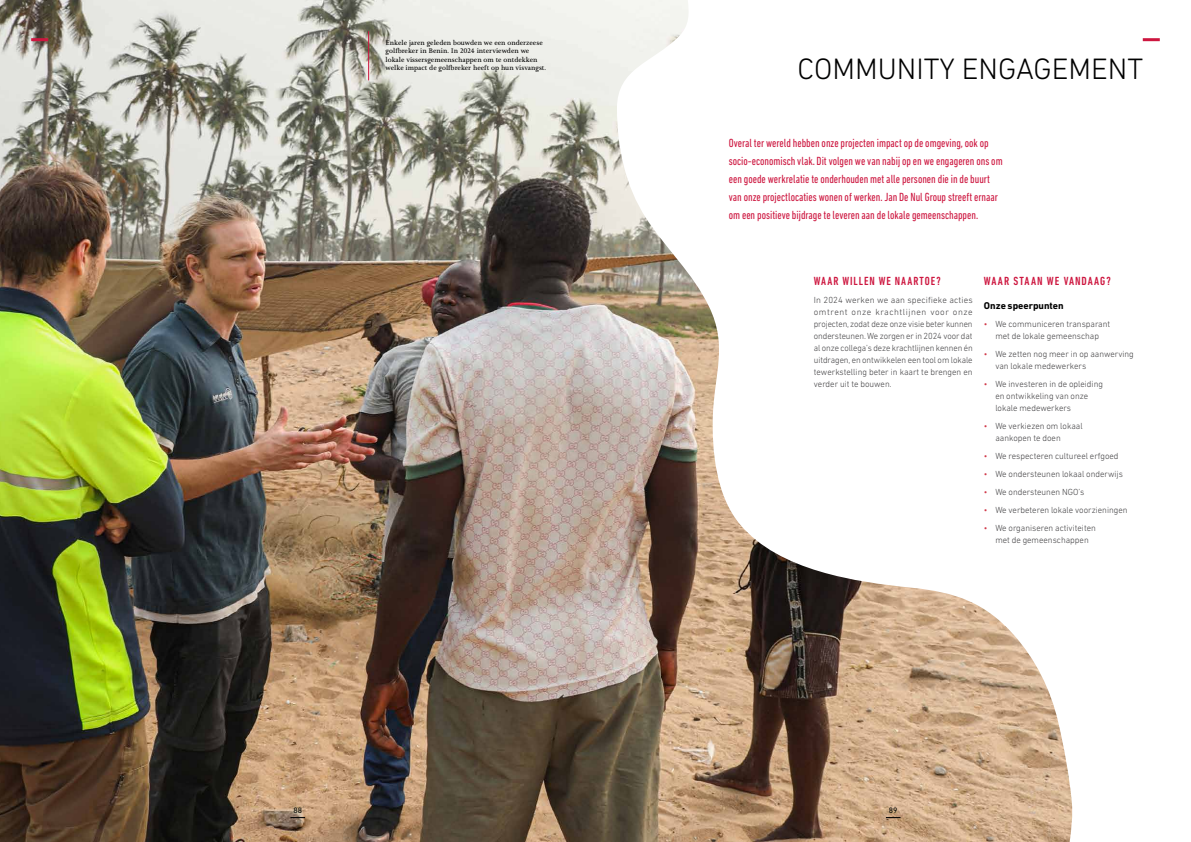
<style>
.page{position:relative;width:1191px;height:842px;background:#fff}
.page>*{position:absolute;margin:0;border:0;box-sizing:border-box;transform-origin:0 0}
.t1{font:300 30px "DIN Next LT Pro";color:#000101}
.t2{font:condensed 12px/18px "DIN Next LT Pro";color:#cd163f}
.t3{font:500 condensed 12px "DIN Next LT Pro";letter-spacing:.085em;color:#cd163f}
.t4{font:700 10px "DIN Next LT Pro";color:#000}
.t5{font:300 9px/12px "DIN Next LT Pro";color:#414042}
.t6{font:8px "DIN Next LT Pro";color:#000101}
.t7{font:7px/8.4px "Joanna Nova";color:#000}
.s1{color:#d1394a}
</style>
<div class="page">
<img style="left:0;top:0;width:1073px;height:842px">
<hr style="left:368px;top:31px;width:1px;height:49px;background:#cd163f">
<hr style="left:1142px;top:38px;width:17px;height:3px;background:#cd163f">
<hr style="left:31px;top:38px;width:17px;height:3px;background:#cd163f">
<svg style="left:290px;top:817px;width:15px;height:1px"></svg>
<svg style="left:886px;top:817px;width:14px;height:1px"></svg>
<p class="t7" style="left:386px;top:38px;width:162px">Enkele jaren geleden bouwden we een onderzeese golfbreker in Benin. In 2024 interviewden we lokale vissersgemeenschappen om te ontdekken welke impact de golfbreker heeft op hun visvangst.</p>
<h1 class="t1" style="left:797px;top:52px;width:347px">COMMUNITY ENGAGEMENT</h1>
<p class="t2" style="left:729px;top:134px;width:275px">Overal ter wereld hebben onze projecten impact op de omgeving, ook op socio-economisch vlak. Dit volgen we van nabij op en we engageren ons om een goede werkrelatie te onderhouden met alle personen die in de buurt van onze projectlocaties wonen of werken. Jan De Nul Group streeft ernaar om een positieve bijdrage te leveren aan de lokale gemeenschappen.</p>
<h2 class="t3" style="left:814px;top:274px;width:129px">WAAR WILLEN WE NAARTOE?</h2>
<p class="t5" style="left:814px;top:294px;width:160px;text-align:justify">In 2024 werken we aan specifieke acties omtrent onze krachtlijnen voor onze projecten, zodat deze onze visie beter kunnen ondersteunen. We zorgen er in 2024 voor dat al onze collega’s deze krachtlijnen kennen én uitdragen, en ontwikkelen een tool om lokale tewerkstelling beter in kaart te brengen en verder uit te bouwen.</p>
<h2 class="t3" style="left:984px;top:274px;width:129px">WAAR STAAN WE VANDAAG?</h2>
<p class="t4" style="left:984px;top:299px;width:81px">Onze speerpunten</p>
<p class="t5" style="left:984px;top:318px;width:128px;text-align:center"><span class="s1">•</span> We communiceren transparant met de lokale gemeenschap</p>
<p class="t5" style="left:995px;top:348px;width:140px;text-indent:-11px"><span class="s1">•</span> We zetten nog meer in op aanwerving van lokale medewerkers</p>
<p class="t5" style="left:995px;top:378px;width:109px;text-indent:-11px"><span class="s1">•</span> We investeren in de opleiding en ontwikkeling van onze lokale medewerkers</p>
<p class="t5" style="left:995px;top:420px;width:89px;text-indent:-11px"><span class="s1">•</span> We verkiezen om lokaal aankopen te doen</p>
<p class="t5" style="left:984px;top:450px;width:136px"><span class="s1">•</span> We respecteren cultureel erfgoed</p>
<p class="t5" style="left:984px;top:468px;width:140px"><span class="s1">•</span> We ondersteunen lokaal onderwijs</p>
<p class="t5" style="left:984px;top:486px;width:102px"><span class="s1">•</span> We ondersteunen NGO’s</p>
<p class="t5" style="left:984px;top:504px;width:145px"><span class="s1">•</span> We verbeteren lokale voorzieningen</p>
<p class="t5" style="left:984px;top:522px;width:113px;text-align:center"><span class="s1">•</span> We organiseren activiteiten met de gemeenschappen</p>
<p class="t6" style="left:293px;top:805px;width:10px">88</p>
<p class="t6" style="left:889px;top:805px;width:10px">89</p>
</div>
